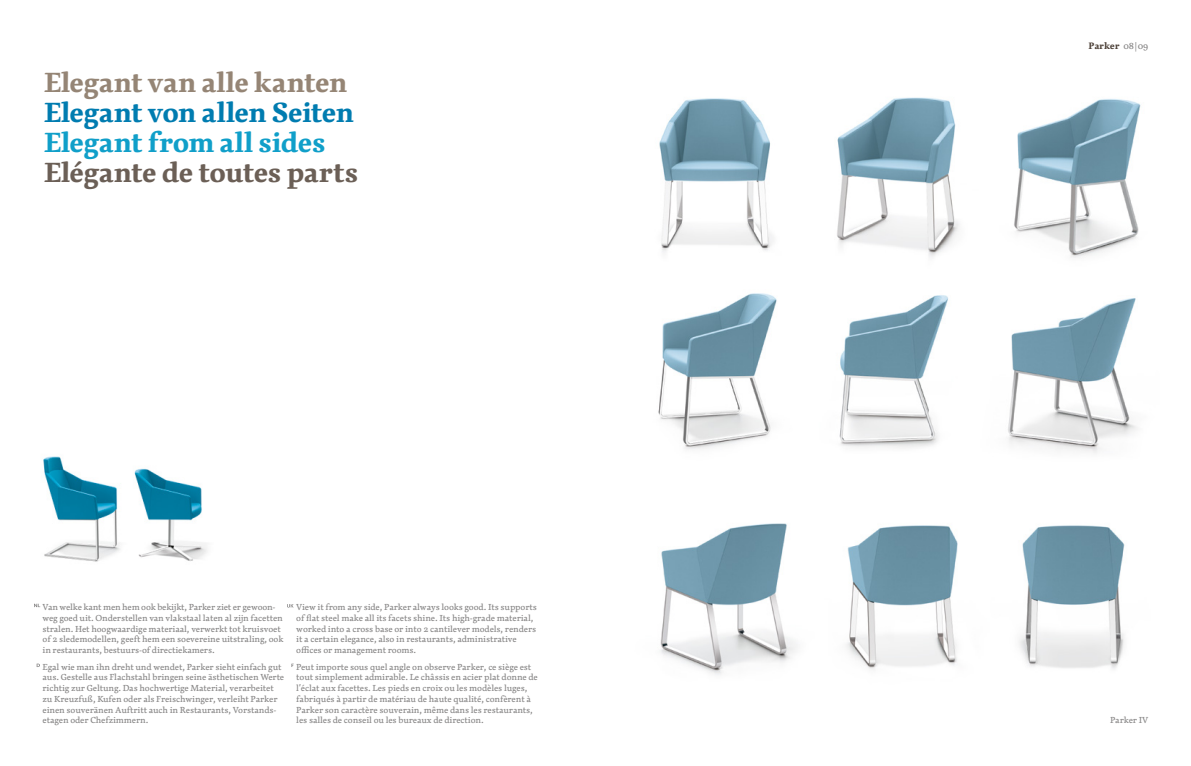
<style>
.page{position:relative;width:1191px;height:766px;background:#fff}
.page>*{position:absolute;margin:0;border:0;box-sizing:border-box;transform-origin:0 0}
.Head_1{font:700 27px "Dederon DOT";letter-spacing:-.045em;color:#007cb0}
.Head_1-2{font:700 27px "Dederon DOT";letter-spacing:-.04em;color:#6b5f56}
.Head_1-3{font:700 27px "Dederon DOT";letter-spacing:-.025em;color:#958575}
.Head_1-4{font:700 27px "Dederon DOT";letter-spacing:-.03em;color:#109fc9}
.Fliesstext{font:700 9px "Dederon DOT";letter-spacing:-.015em;color:#4b3f36}
.Fliesstext-2{font:500 8.5px/10.8px "Dederon DOT";letter-spacing:-.015em;color:#878686}
.s1{font-weight:500;color:#878686}
</style>
<div class="page">
<img style="left:659px;top:98px;width:114px;height:155px">
<img style="left:1014px;top:99px;width:127px;height:159px">
<img style="left:846px;top:525px;width:112px;height:145px">
<img style="left:660px;top:523px;width:137px;height:152px">
<img style="left:837px;top:97px;width:122px;height:160px">
<img style="left:658px;top:293px;width:290px;height:157px">
<img style="left:1019px;top:525px;width:106px;height:144px">
<img style="left:1008px;top:298px;width:129px;height:155px">
<img style="left:43px;top:456px;width:164px;height:106px">
<svg style="left:34px;top:603px;width:6px;height:4px"></svg>
<svg style="left:287px;top:604px;width:6px;height:3px"></svg>
<p class="Head_1-3" style="left:44px;top:65px;width:305px">Elegant van alle kanten</p>
<p class="Head_1" style="left:44px;top:95px;width:312px">Elegant von allen Seiten</p>
<p class="Head_1-4" style="left:44px;top:125px;width:284px">Elegant from all sides</p>
<p class="Head_1-2" style="left:44px;top:155px;width:316px">Elégante de toutes parts</p>
<p class="Fliesstext-2" style="left:43px;top:601px;width:242px">Van welke kant men hem ook bekijkt, Parker ziet er gewoon&shy;weg goed uit. Onderstellen van vlakstaal laten al zijn facetten stralen. Het hoogwaardige materiaal, verwerkt tot kruisvoet of 2 sledemodellen, geeft hem een soevereine uitstraling, ook in restaurants, bestuurs-of directiekamers.</p>
<p class="Fliesstext-2" style="left:43px;top:661px;width:243px">Egal wie man ihn dreht und wendet, Parker sieht einfach gut aus. Gestelle aus Flachstahl bringen seine ästhetischen Werte richtig zur Geltung. Das hochwertige Material, verarbeitet zu Kreuzfuß, Kufen oder als Freischwinger, verleiht Parker einen souveränen Auftritt auch in Restaurants, Vorstands&shy;etagen oder Chefzimmern.</p>
<p class="Fliesstext-2" style="left:296px;top:601px;width:242px">View it from any side, Parker always looks good. Its supports of flat steel make all its facets shine. Its high-grade material, worked into a cross base or into 2 cantilever models, renders it a certain elegance, also in restaurants, administrative offices or management rooms.</p>
<p class="Fliesstext-2" style="left:296px;top:661px;width:243px">Peut importe sous quel angle on observe Parker, ce siège est tout simplement admirable. Le châssis en acier plat donne de l’éclat aux facettes. Les pieds en croix ou les modèles luges, fabriqués à partir de matériau de haute qualité, confèrent à Parker son caractère souverain, même dans les restaurants, les salles de conseil ou les bureaux de direction.</p>
<p class="Fliesstext" style="left:1088px;top:40px;width:61px">Parker <span class="s1">08|09</span></p>
<p class="Fliesstext-2" style="left:1110px;top:714px;width:40px">Parker IV</p>
</div>
